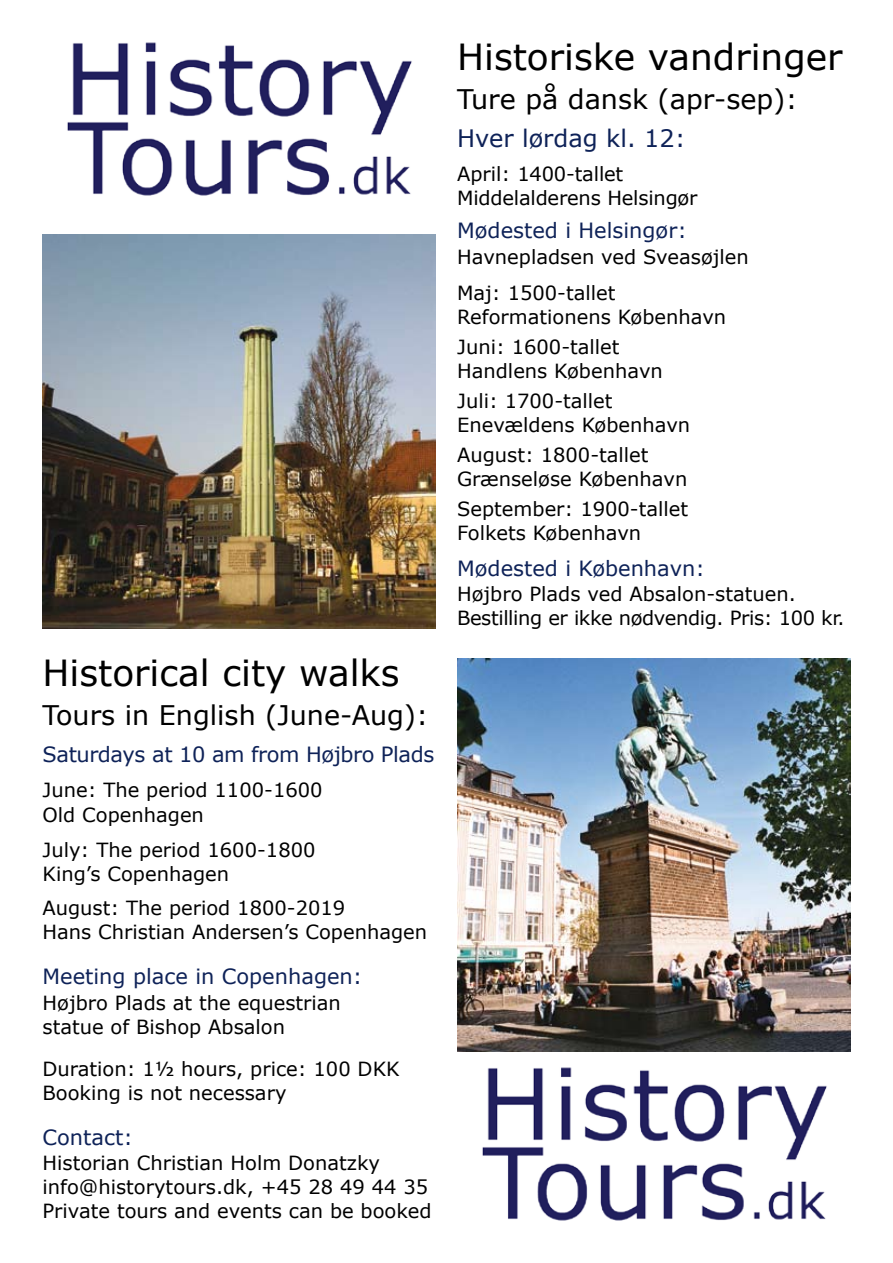
<style>
.page{position:relative;width:893px;height:1263px;background:#fff}
.page>*{position:absolute;margin:0;border:0;box-sizing:border-box;transform-origin:0 0}
.t1{font:36px "Verdana";color:#000}
.t2{font:27px "Verdana";color:#000}
.t3{font:24px "Verdana";color:#0e2258}
.t4{font:21px "Verdana";color:#0e2258}
.t5{font:21px "Verdana";letter-spacing:-.02em;color:#0e2258}
.t6{font:19.5px/24px "Verdana";color:#000}
.t7{font:19.5px/24px "Verdana";letter-spacing:-.02em;color:#000}
</style>
<div class="page">
<img style="left:67px;top:42px;width:345px;height:154px">
<img style="left:43px;top:235px;width:393px;height:393px">
<img style="left:457px;top:658px;width:393px;height:393px">
<img style="left:482px;top:1067px;width:345px;height:154px">
<h1 class="t1" style="left:43px;top:648px;width:359px">Historical city walks</h1>
<h2 class="t2" style="left:43px;top:696px;width:387px">Tours in English (June-Aug):</h2>
<p class="t5" style="left:43px;top:740px;width:393px">Saturdays at 10 am from Højbro Plads</p>
<p class="t6" style="left:43px;top:777px;width:282px;line-height:25.5px">June: The period 1100-1600<br>Old Copenhagen</p>
<p class="t6" style="left:43px;top:837px;width:275px">July: The period 1600-1800<br>King’s Copenhagen</p>
<p class="t6" style="left:43px;top:896px;width:386px">August: The period 1800-2019<br>Hans Christian Andersen’s Copenhagen</p>
<p class="t4" style="left:43px;top:962px;width:321px">Meeting place in Copenhagen:</p>
<p class="t6" style="left:43px;top:990px;width:300px">Højbro Plads at the equestrian statue of Bishop Absalon</p>
<p class="t6" style="left:43px;top:1056px;width:359px">Duration: 1½ hours, price: 100 DKK<br>Booking is not necessary</p>
<p class="t4" style="left:43px;top:1123px;width:92px">Contact:</p>
<p class="t6" style="left:43px;top:1151px;width:390px">Historian Christian Holm Donatzky info@historytours.dk, +45 28 49 44 35<br>Private tours and events can be booked</p>
<h1 class="t1" style="left:457px;top:32px;width:387px">Historiske vandringer</h1>
<h2 class="t2" style="left:457px;top:81px;width:342px">Ture på dansk (apr-sep):</h2>
<p class="t3" style="left:457px;top:121px;width:230px">Hver lørdag kl. 12:</p>
<p class="t6" style="left:457px;top:162px;width:242px">April: 1400-tallet<br>Middelalderens Helsingør</p>
<p class="t4" style="left:457px;top:216px;width:231px">Mødested i Helsingør:</p>
<p class="t6" style="left:457px;top:238px;width:293px;line-height:36px">Havnepladsen ved Sveasøjlen<br>Maj: 1500-tallet</p>
<p class="t6" style="left:457px;top:301px;width:271px;line-height:30px">Reformationens København<br>Juni: 1600-tallet</p>
<p class="t6" style="left:457px;top:355px;width:207px;line-height:30px">Handlens København<br>Juli: 1700-tallet</p>
<p class="t6" style="left:457px;top:409px;width:235px;line-height:30px">Enevældens København<br>August: 1800-tallet</p>
<p class="t6" style="left:457px;top:463px;width:233px;line-height:30px">Grænseløse København<br>September: 1900-tallet</p>
<p class="t6" style="left:457px;top:520px;width:186px">Folkets København</p>
<p class="t4" style="left:457px;top:553px;width:249px">Mødested i København:</p>
<p class="t7" style="left:457px;top:582px;width:389px">Højbro Plads ved Absalon-statuen.<br>Bestilling er ikke nødvendig. Pris: 100 kr.</p>
</div>
